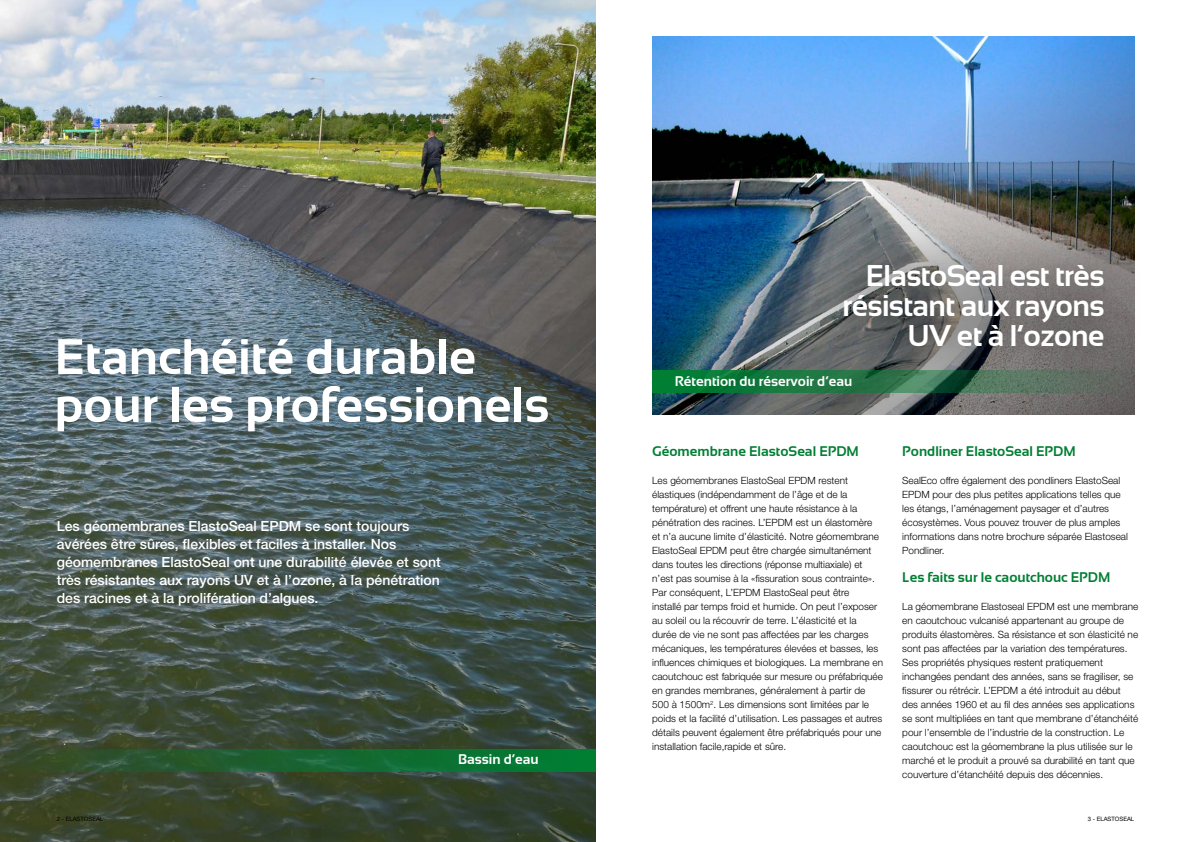
<style>
.page{position:relative;width:1191px;height:842px;background:#fff}
.page>*{position:absolute;margin:0;border:0;box-sizing:border-box;transform-origin:0 0}
.t1{font:700 50px "Sansation";color:#fff}
.t2{font:700 30px "Sansation";letter-spacing:-.02em;color:#fff}
.t3{font:500 14px/18px "Helvetica Neue LT Std";color:#fff}
.t4{font:700 14px "Sansation";color:#007f33}
.t5{font:700 14px "Sansation";color:#fff}
.t6{font:300 10px/14px "Helvetica Neue LT Std";color:#000}
.t7{font:6px "Helvetica Neue LT Std";color:#000}
</style>
<div class="page">
<img style="left:652px;top:36px;width:482px;height:378px">
<img style="left:0;top:0;width:595px;height:842px">
<svg style="left:0;top:749px;width:595px;height:23px;background:#1b6431"></svg>
<svg style="left:652px;top:370px;width:482px;height:23px;background:#217644"></svg>
<div style="left:805px;top:226px;width:337px;height:160px;background:#000;opacity:.75"></div>
<p class="t1" style="left:55px;top:329px;width:423px">Etanchéité durable</p>
<p class="t1" style="left:55px;top:377px;width:496px">pour les professionels</p>
<p class="t3" style="left:57px;top:517px;width:386px">Les géomembranes ElastoSeal EPDM se sont toujours avérées être sûres, flexibles et faciles à installer. Nos géomembranes ElastoSeal ont une durabilité élevée et sont très résistantes aux rayons UV et à l’ozone, à la pénétration des racines et à la prolifération d’algues.</p>
<p class="t5" style="left:458px;top:751px;width:82px">Bassin d’eau</p>
<p class="t2" style="left:866px;top:259px;width:240px">ElastoSeal est très</p>
<p class="t2" style="left:842px;top:289px;width:263px">résistant aux rayons</p>
<p class="t2" style="left:907px;top:319px;width:198px">UV et à l’ozone</p>
<p class="t5" style="left:675px;top:373px;width:179px">Rétention du réservoir d’eau</p>
<p class="t4" style="left:652px;top:443px;width:208px">Géomembrane ElastoSeal EPDM</p>
<p class="t6" style="left:652px;top:473px;width:232px">Les géomembranes ElastoSeal EPDM restent élastiques (indépendamment de l’âge et de la température) et offrent une haute résistance à la pénétration des racines. L’EPDM est un élastomère<br>et n’a aucune limite d’élasticité. Notre géomembrane ElastoSeal EPDM peut être chargée simultanément dans toutes les directions (réponse multiaxiale) et n’est pas soumise à la «fissuration sous contrainte».<br>Par conséquent, L’EPDM ElastoSeal peut être<br>installé par temps froid et humide. On peut l’exposer au soleil ou la récouvrir de terre. L’élasticité et la durée de vie ne sont pas affectées par les charges mécaniques, les températures élevées et basses, les influences chimiques et biologiques. La membrane en caoutchouc est fabriquée sur mesure ou préfabriquée en grandes membranes, généralement à partir de 500 à 1500m<sup>2</sup>. Les dimensions sont limitées par le poids et la facilité d’utilisation. Les passages et autres détails peuvent également être préfabriqués pour une installation facile,rapide et sûre.</p>
<p class="t4" style="left:902px;top:443px;width:175px">Pondliner ElastoSeal EPDM</p>
<p class="t6" style="left:902px;top:473px;width:227px">SealEco offre également des pondliners ElastoSeal EPDM pour des plus petites applications telles que les étangs, l’aménagement paysager et d’autres écosystèmes. Vous pouvez trouver de plus amples informations dans notre brochure séparée Elastoseal Pondliner.</p>
<p class="t4" style="left:902px;top:569px;width:210px">Les faits sur le caoutchouc EPDM</p>
<p class="t6" style="left:902px;top:599px;width:237px">La géomembrane Elastoseal EPDM est une membrane en caoutchouc vulcanisé appartenant au groupe de produits élastomères. Sa résistance et son élasticité ne sont pas affectées par la variation des températures.</p>
<p class="t6" style="left:902px;top:655px;width:237px">Ses propriétés physiques restent pratiquement inchangées pendant des années, sans se fragiliser, se fissurer ou rétrécir. L’EPDM a été introduit au début des années 1960 et au fil des années ses applications se sont multipliées en tant que membrane d’étanchéité pour l’ensemble de l’industrie de la construction. Le caoutchouc est la géomembrane la plus utilisée sur le marché et le produit a prouvé sa durabilité en tant que couverture d’étanchéité depuis des décennies.</p>
<p class="t7" style="left:57px;top:815px;width:48px">2 - ELASTOSEAL</p>
<p class="t7" style="left:1087px;top:815px;width:48px">3 - ELASTOSEAL</p>
</div>
